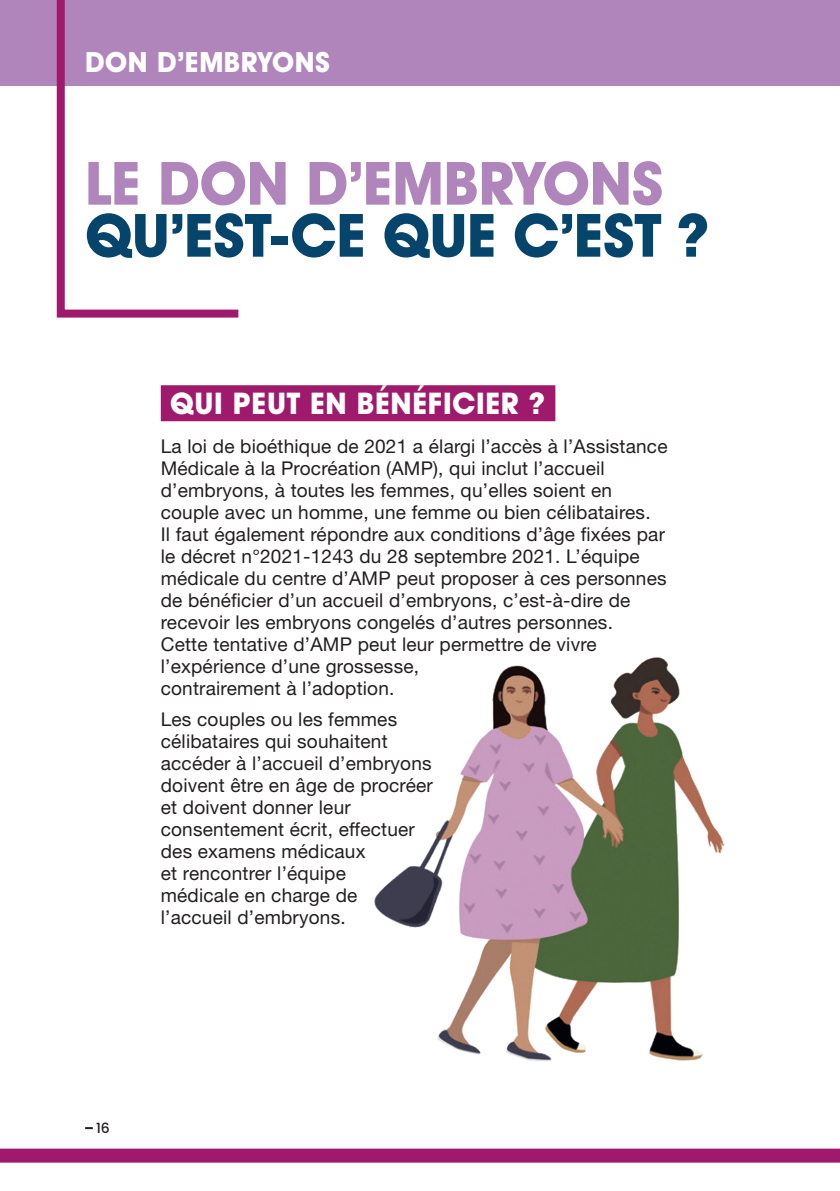
<style>
.page{position:relative;width:840px;height:1191px;background:#fff}
.page>*{position:absolute;margin:0;border:0;box-sizing:border-box;transform-origin:0 0}
.t1{font:700 60px "Avant Garde IT Cby BT";letter-spacing:-.01em;color:#05456c}
.t2{font:700 60px "Avant Garde IT Cby BT";letter-spacing:-.005em;color:#b085bc}
.t3{font:700 30px "Avant Garde IT Cby BT";letter-spacing:.02em;color:#fff}
.t4{font:700 28px "Avant Garde IT Cby BT";letter-spacing:.02em;color:#fff}
.t5{font:19px/22px "Helvetica Neue LT Std";letter-spacing:.01em;color:#231f20}
.t6{font:500 14px "Poppins";color:#231f20}
</style>
<div class="page">
<div style="left:0;top:0;width:839px;height:85px;background:#b085bc"></div>
<div style="left:0;top:1148px;width:839px;height:14px;background:#9f1a6d"></div>
<img style="left:374px;top:657px;width:351px;height:404px">
<svg style="left:53px;top:0;width:193px;height:318px"></svg>
<div style="left:161px;top:385px;width:394px;height:36px;background:#9f1a6d"></div>
<svg style="left:85px;top:1127px;width:8px;height:2px"></svg>
<h3 class="t4" style="left:85px;top:45px;width:246px">DON D’EMBRYONS</h3>
<h1 class="t2" style="left:85px;top:147px;width:580px">LE DON D’EMBRYONS</h1>
<h1 class="t1" style="left:85px;top:199px;width:625px">QU’EST-CE QUE C’EST ?</h1>
<h2 class="t3" style="left:170px;top:385px;width:376px">QUI PEUT EN BÉNÉFICIER ?</h2>
<p class="t5" style="left:161px;top:435px;width:508px">La loi de bioéthique de 2021 a élargi l’accès à l’Assistance Médicale à la Procréation (AMP), qui inclut l’accueil d’embryons, à toutes les femmes, qu’elles soient en couple avec un homme, une femme ou bien célibataires.<br>Il faut également répondre aux conditions d’âge fixées par le décret n°2021-1243 du 28 septembre 2021. L’équipe médicale du centre d’AMP peut proposer à ces personnes de bénéficier d’un accueil d’embryons, c’est-à-dire de recevoir les embryons congelés d’autres personnes.<br>Cette tentative d’AMP peut leur permettre de vivre l’expérience d’une grossesse,<br>contrairement à l’adoption.</p>
<p class="t5" style="left:161px;top:708px;width:273px">Les couples ou les femmes célibataires qui souhaitent accéder à l’accueil d’embryons doivent être en âge de procréer et doivent donner leur consentement écrit, effectuer des examens médicaux<br>et rencontrer l’équipe<br>médicale en charge de l’accueil d’embryons.</p>
<p class="t6" style="left:96px;top:1120px;width:15px">16</p>
</div>
